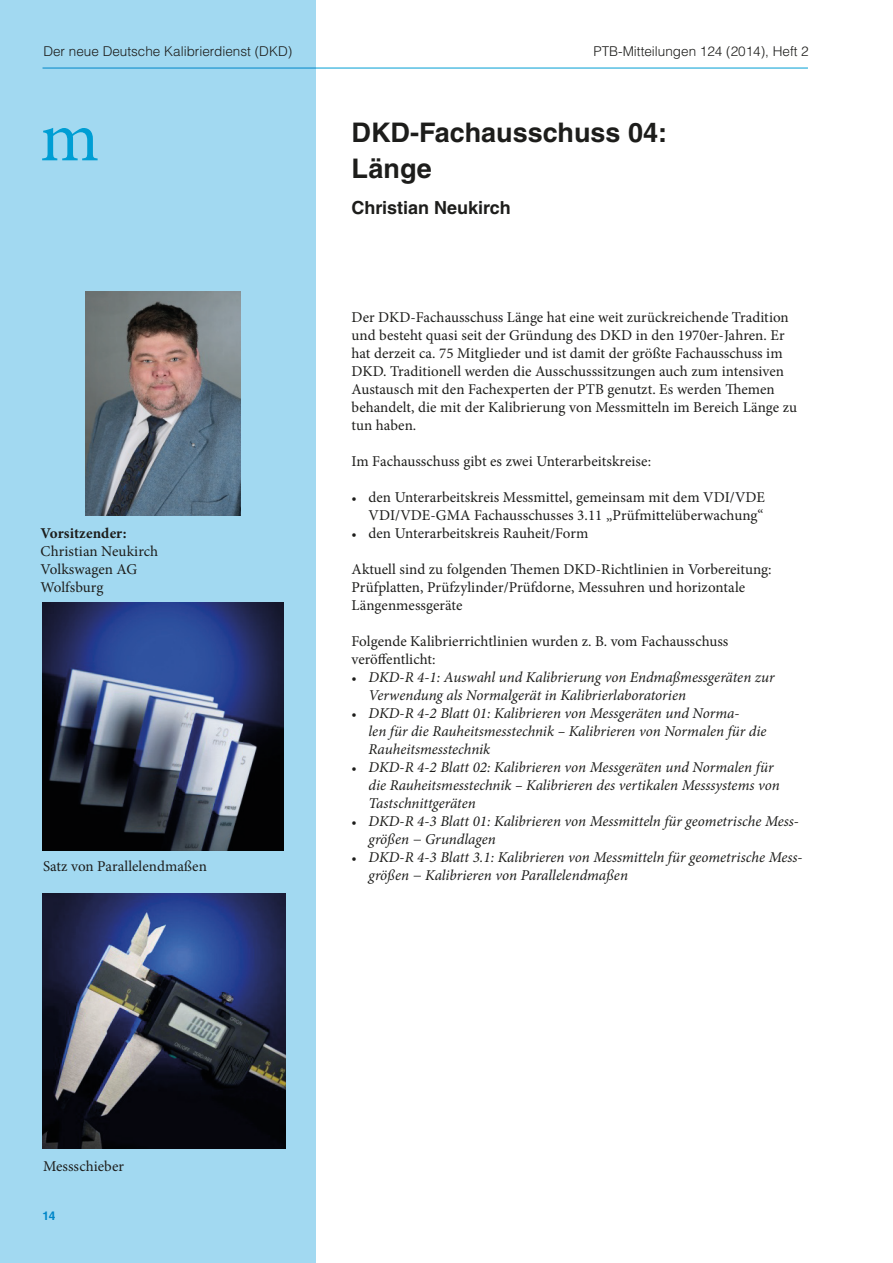
<style>
.page{position:relative;width:893px;height:1263px;background:#fff}
.page>*{position:absolute;margin:0;border:0;box-sizing:border-box;transform-origin:0 0}
.t1{font:72px "Minion Pro";color:#009ed4}
.t2{font:700 27px/36px "Helvetica LT Std";color:#1d1d1b}
.t3{font:700 18px "Helvetica LT Std";color:#1d1d1b}
.t4{font:15px/18px "Minion Pro";letter-spacing:.005em;color:#1d1d1b}
.t5{font:italic 15px/18px "Minion Pro";letter-spacing:-.005em;color:#1d1d1b}
.t6{font:700 15px "Minion Pro";color:#1d1d1b}
.t7{font:300 13.5px "Helvetica LT Std";color:#1d1d1b}
.t8{font:700 12px "Helvetica LT Std";color:#009ed4}
.s1{font-size:13.5px}
.s2{font-style:normal;font-size:13.5px}
</style>
<div class="page">
<hr style="left:43px;top:68px;width:765px;height:1px;background:#009ed4">
<div style="left:0;top:0;width:316px;height:1263px;background:#a2d9f1"></div>
<img style="left:85px;top:291px;width:155px;height:224px">
<img style="left:42px;top:603px;width:241px;height:247px">
<img style="left:42px;top:893px;width:244px;height:255px">
<p class="t7" style="left:43px;top:43px;width:250px">Der neue Deutsche Kalibrierdienst (DKD)</p>
<p class="t7" style="left:593px;top:43px;width:217px">PTB-Mitteilungen 124 (2014), Heft 2</p>
<h1 class="t1" style="left:40px;top:89px;width:60px">m</h1>
<p class="t6" style="left:41px;top:523px;width:87px">Vorsitzender:</p>
<p class="t4" style="left:41px;top:543px;width:119px">Christian Neukirch<br>Volkswagen AG<br>Wolfsburg</p>
<p class="t4" style="left:43px;top:858px;width:165px">Satz von Parallelendmaßen</p>
<p class="t4" style="left:43px;top:1157px;width:82px">Messschieber</p>
<p class="t8" style="left:43px;top:1208px;width:14px">14</p>
<h2 class="t2" style="left:351px;top:114px;width:317px">DKD-Fachausschuss 04:<br>Länge</h2>
<p class="t3" style="left:351px;top:197px;width:161px">Christian Neukirch</p>
<p class="t4" style="left:351px;top:309px;width:447px">Der DKD-Fachausschuss Länge hat eine weit zurückreichende Tradition und besteht quasi seit der Gründung des DKD in den 1970er-Jahren. Er hat derzeit ca. 75 Mitglieder und ist damit der größte Fachausschuss im DKD. Traditionell werden die Ausschusssitzungen auch zum intensiven Austausch mit den Fachexperten der PTB genutzt. Es werden Themen behandelt, die mit der Kalibrierung von Messmitteln im Bereich Länge zu tun haben.</p>
<p class="t4" style="left:351px;top:453px;width:301px">Im Fachausschuss gibt es zwei Unterarbeitskreise:</p>
<p class="t4" style="left:351px;top:489px;width:415px;text-align:right"><span class="s1">•</span> den Unterarbeitskreis Messmittel, gemeinsam mit dem VDI/VDE<br>VDI/VDE-GMA Fachausschusses 3.11 „Prüfmittelüberwachung“</p>
<p class="t4" style="left:351px;top:525px;width:238px"><span class="s1">•</span> den Unterarbeitskreis Rauheit/Form</p>
<p class="t4" style="left:351px;top:561px;width:422px">Aktuell sind zu folgenden Themen DKD-Richtlinien in Vorbereitung:<br>Prüfplatten, Prüfzylinder/Prüfdorne, Messuhren und horizontale<br>Längenmessgeräte</p>
<p class="t4" style="left:351px;top:633px;width:378px">Folgende Kalibrierrichtlinien wurden z. B. vom Fachausschuss veröffentlicht:</p>
<p class="t5" style="left:369px;top:668px;width:408px;text-indent:-17px"><span class="s2">•</span> DKD-R 4-1: Auswahl und Kalibrierung von Endmaßmessgeräten zur<br>Verwendung als Normalgerät in Kalibrierlaboratorien</p>
<p class="t5" style="left:369px;top:704px;width:399px;text-indent:-17px"><span class="s2">•</span> DKD-R 4-2 Blatt 01: Kalibrieren von Messgeräten und Norma-<br>len für die Rauheitsmesstechnik – Kalibrieren von Normalen für die<br>Rauheitsmesstechnik</p>
<p class="t5" style="left:369px;top:758px;width:413px;text-indent:-17px"><span class="s2">•</span> DKD-R 4-2 Blatt 02: Kalibrieren von Messgeräten und Normalen für die Rauheitsmesstechnik – Kalibrieren des vertikalen Messsystems von<br>Tastschnittgeräten</p>
<p class="t5" style="left:369px;top:812px;width:432px;text-indent:-17px"><span class="s2">•</span> DKD-R 4-3 Blatt 01: Kalibrieren von Messmitteln für geometrische Mess&shy;größen − Grundlagen</p>
<p class="t5" style="left:369px;top:848px;width:436px;text-indent:-17px"><span class="s2">•</span> DKD-R 4-3 Blatt 3.1: Kalibrieren von Messmitteln für geometrische Mess&shy;größen − Kalibrieren von Parallelendmaßen</p>
</div>
